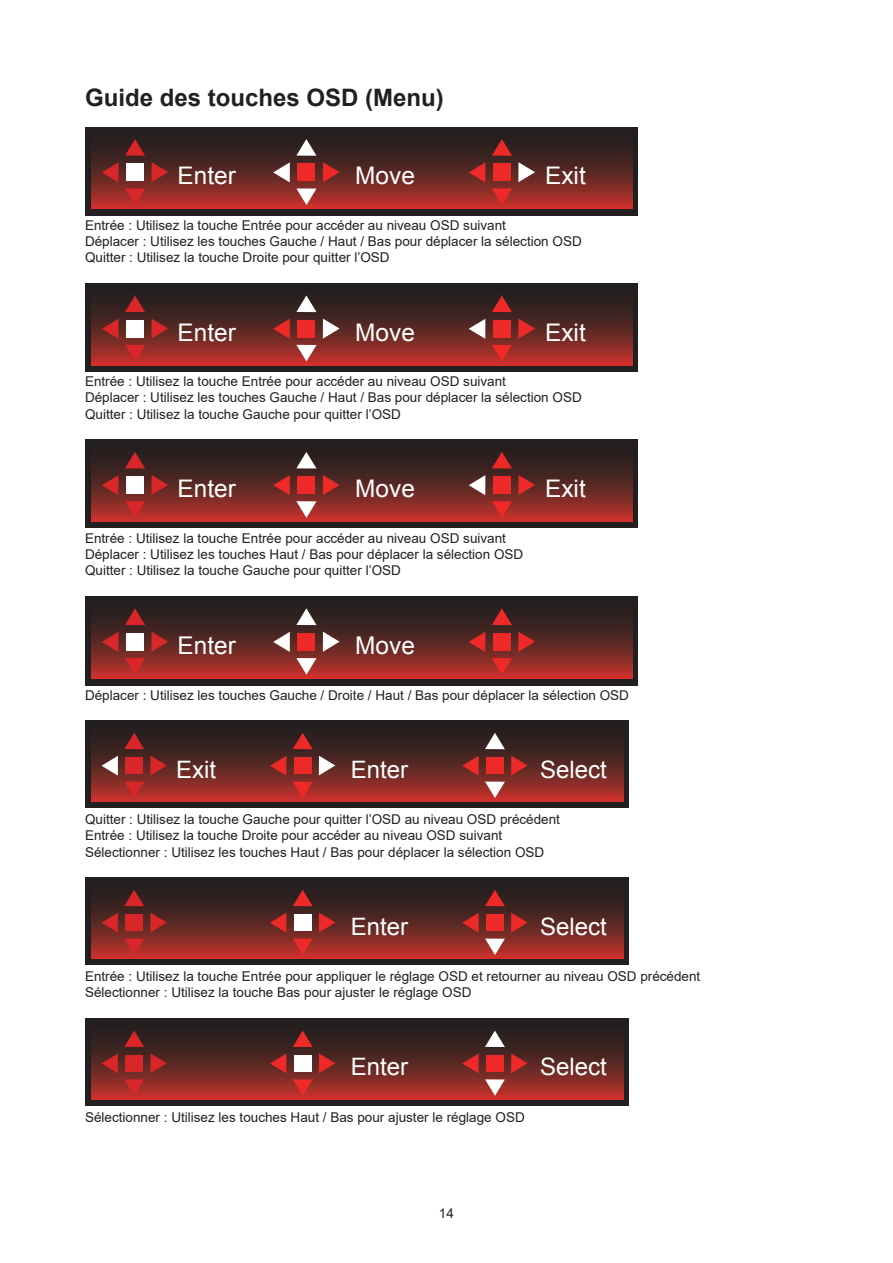
<style>
.page{position:relative;width:893px;height:1263px;background:#fff}
.page>*{position:absolute;margin:0;border:0;box-sizing:border-box;transform-origin:0 0}
.t1{font:24.45px "Arial";color:#fff}
.t2{font:24.3px "Arial";color:#fff}
.t3{font:24px "Arial";color:#fff}
.t4{font:700 24px "Arial";color:#231f20}
.t5{font:13.5px/16.2px "Arial";color:#231f20}
</style>
<div class="page">
<div style="left:85px;top:127px;width:553px;height:88px;background:#231f20"></div>
<svg style="left:91px;top:145px;width:541px;height:64px;background:#702925"></svg>
<svg style="left:125px;top:139px;width:20px;height:17px"></svg>
<svg style="left:151px;top:162px;width:17px;height:20px"></svg>
<svg style="left:102px;top:162px;width:17px;height:20px"></svg>
<svg style="left:125px;top:188px;width:20px;height:17px"></svg>
<div style="left:126px;top:164px;width:18px;height:17px;background:#fff"></div>
<svg style="left:296px;top:139px;width:20px;height:17px"></svg>
<svg style="left:323px;top:162px;width:17px;height:20px"></svg>
<svg style="left:273px;top:162px;width:17px;height:20px"></svg>
<svg style="left:296px;top:188px;width:20px;height:17px"></svg>
<div style="left:297px;top:164px;width:18px;height:17px;background:#ee2a29"></div>
<svg style="left:492px;top:139px;width:20px;height:17px"></svg>
<svg style="left:518px;top:162px;width:17px;height:20px"></svg>
<svg style="left:469px;top:162px;width:16px;height:20px"></svg>
<svg style="left:492px;top:188px;width:20px;height:17px"></svg>
<div style="left:493px;top:164px;width:18px;height:17px;background:#ee2a29"></div>
<div style="left:85px;top:283px;width:553px;height:89px;background:#231f20"></div>
<svg style="left:91px;top:301px;width:541px;height:64px;background:#6f2925"></svg>
<svg style="left:125px;top:295px;width:20px;height:17px"></svg>
<svg style="left:151px;top:319px;width:17px;height:20px"></svg>
<svg style="left:102px;top:319px;width:17px;height:20px"></svg>
<svg style="left:125px;top:345px;width:20px;height:16px"></svg>
<div style="left:126px;top:320px;width:18px;height:17px;background:#fff"></div>
<svg style="left:296px;top:295px;width:20px;height:17px"></svg>
<svg style="left:323px;top:319px;width:17px;height:20px"></svg>
<svg style="left:273px;top:319px;width:17px;height:20px"></svg>
<svg style="left:296px;top:345px;width:20px;height:16px"></svg>
<div style="left:297px;top:320px;width:18px;height:17px;background:#ee2a29"></div>
<svg style="left:492px;top:295px;width:20px;height:17px"></svg>
<svg style="left:518px;top:319px;width:17px;height:20px"></svg>
<svg style="left:469px;top:319px;width:16px;height:20px"></svg>
<svg style="left:492px;top:345px;width:20px;height:16px"></svg>
<div style="left:493px;top:320px;width:18px;height:17px;background:#ee2a29"></div>
<div style="left:85px;top:439px;width:553px;height:89px;background:#231f20"></div>
<svg style="left:91px;top:457px;width:541px;height:65px;background:#6f2925"></svg>
<svg style="left:125px;top:452px;width:20px;height:16px"></svg>
<svg style="left:151px;top:475px;width:17px;height:20px"></svg>
<svg style="left:102px;top:475px;width:17px;height:20px"></svg>
<svg style="left:125px;top:501px;width:20px;height:17px"></svg>
<div style="left:126px;top:477px;width:18px;height:17px;background:#fff"></div>
<svg style="left:296px;top:452px;width:20px;height:16px"></svg>
<svg style="left:323px;top:475px;width:17px;height:20px"></svg>
<svg style="left:273px;top:475px;width:17px;height:20px"></svg>
<svg style="left:296px;top:501px;width:20px;height:17px"></svg>
<div style="left:297px;top:477px;width:18px;height:17px;background:#ee2a29"></div>
<svg style="left:492px;top:452px;width:20px;height:16px"></svg>
<svg style="left:518px;top:475px;width:17px;height:20px"></svg>
<svg style="left:469px;top:475px;width:16px;height:20px"></svg>
<svg style="left:492px;top:501px;width:20px;height:17px"></svg>
<div style="left:493px;top:477px;width:18px;height:17px;background:#ee2a29"></div>
<div style="left:85px;top:596px;width:553px;height:89px;background:#231f20"></div>
<svg style="left:91px;top:614px;width:541px;height:65px;background:#702925"></svg>
<svg style="left:125px;top:608px;width:20px;height:17px"></svg>
<svg style="left:151px;top:632px;width:17px;height:20px"></svg>
<svg style="left:102px;top:632px;width:17px;height:20px"></svg>
<svg style="left:125px;top:658px;width:20px;height:17px"></svg>
<div style="left:126px;top:633px;width:18px;height:17px;background:#fff"></div>
<svg style="left:296px;top:608px;width:20px;height:17px"></svg>
<svg style="left:323px;top:632px;width:17px;height:20px"></svg>
<svg style="left:273px;top:632px;width:17px;height:20px"></svg>
<svg style="left:296px;top:658px;width:20px;height:17px"></svg>
<div style="left:297px;top:633px;width:18px;height:17px;background:#ee2a29"></div>
<svg style="left:492px;top:608px;width:20px;height:17px"></svg>
<svg style="left:518px;top:632px;width:17px;height:20px"></svg>
<svg style="left:469px;top:632px;width:16px;height:20px"></svg>
<svg style="left:492px;top:658px;width:20px;height:17px"></svg>
<div style="left:493px;top:633px;width:18px;height:17px;background:#ee2a29"></div>
<div style="left:85px;top:720px;width:544px;height:88px;background:#231f20"></div>
<svg style="left:91px;top:732px;width:532px;height:70px"></svg>
<svg style="left:124px;top:733px;width:20px;height:16px"></svg>
<svg style="left:150px;top:756px;width:17px;height:19px"></svg>
<svg style="left:102px;top:756px;width:16px;height:20px"></svg>
<svg style="left:124px;top:782px;width:20px;height:16px"></svg>
<div style="left:125px;top:757px;width:18px;height:17px;background:#d92628"></div>
<svg style="left:293px;top:733px;width:20px;height:16px"></svg>
<svg style="left:319px;top:756px;width:16px;height:19px"></svg>
<svg style="left:270px;top:756px;width:16px;height:20px"></svg>
<svg style="left:293px;top:782px;width:20px;height:16px"></svg>
<div style="left:294px;top:757px;width:17px;height:17px;background:#ee2a29"></div>
<svg style="left:485px;top:733px;width:20px;height:16px"></svg>
<svg style="left:511px;top:756px;width:16px;height:19px"></svg>
<svg style="left:462px;top:756px;width:17px;height:20px"></svg>
<svg style="left:485px;top:782px;width:20px;height:16px"></svg>
<div style="left:486px;top:757px;width:17px;height:17px;background:#ee2a29"></div>
<div style="left:85px;top:877px;width:544px;height:88px;background:#231f20"></div>
<svg style="left:91px;top:889px;width:532px;height:70px"></svg>
<svg style="left:124px;top:890px;width:20px;height:16px"></svg>
<svg style="left:150px;top:913px;width:17px;height:19px"></svg>
<svg style="left:102px;top:913px;width:16px;height:19px"></svg>
<svg style="left:124px;top:938px;width:20px;height:17px"></svg>
<div style="left:125px;top:914px;width:18px;height:17px;background:#d92628"></div>
<svg style="left:293px;top:890px;width:20px;height:16px"></svg>
<svg style="left:319px;top:913px;width:16px;height:19px"></svg>
<svg style="left:270px;top:913px;width:16px;height:19px"></svg>
<svg style="left:293px;top:938px;width:20px;height:17px"></svg>
<div style="left:294px;top:914px;width:17px;height:17px;background:#fff"></div>
<svg style="left:485px;top:890px;width:20px;height:16px"></svg>
<svg style="left:511px;top:913px;width:16px;height:19px"></svg>
<svg style="left:462px;top:913px;width:17px;height:19px"></svg>
<svg style="left:485px;top:938px;width:20px;height:17px"></svg>
<div style="left:486px;top:914px;width:17px;height:17px;background:#ee2a29"></div>
<div style="left:85px;top:1018px;width:544px;height:88px;background:#231f20"></div>
<svg style="left:91px;top:1036px;width:532px;height:64px;background:#702925"></svg>
<svg style="left:124px;top:1030px;width:20px;height:17px"></svg>
<svg style="left:150px;top:1053px;width:17px;height:20px"></svg>
<svg style="left:102px;top:1053px;width:16px;height:20px"></svg>
<svg style="left:124px;top:1079px;width:20px;height:17px"></svg>
<div style="left:125px;top:1055px;width:18px;height:17px;background:#d92628"></div>
<svg style="left:293px;top:1030px;width:20px;height:17px"></svg>
<svg style="left:319px;top:1053px;width:16px;height:20px"></svg>
<svg style="left:270px;top:1053px;width:16px;height:20px"></svg>
<svg style="left:293px;top:1079px;width:20px;height:17px"></svg>
<div style="left:294px;top:1055px;width:17px;height:17px;background:#fff"></div>
<svg style="left:485px;top:1030px;width:20px;height:17px"></svg>
<svg style="left:511px;top:1053px;width:16px;height:20px"></svg>
<svg style="left:462px;top:1053px;width:17px;height:20px"></svg>
<svg style="left:485px;top:1079px;width:20px;height:17px"></svg>
<div style="left:486px;top:1055px;width:17px;height:17px;background:#ee2a29"></div>
<h3 class="t4" style="left:85px;top:80px;width:360px">Guide des touches OSD (Menu)</h3>
<h2 class="t2" style="left:178px;top:160px;width:60px">Enter</h2>
<h2 class="t2" style="left:355px;top:160px;width:61px">Move</h2>
<h2 class="t2" style="left:545px;top:160px;width:42px">Exit</h2>
<p class="t5" style="left:85px;top:217px;width:498px">Entrée : Utilisez la touche Entrée pour accéder au niveau OSD suivant<br>Déplacer : Utilisez les touches Gauche / Haut / Bas pour déplacer la sélection OSD<br>Quitter : Utilisez la touche Droite pour quitter l’OSD</p>
<h2 class="t2" style="left:178px;top:316px;width:60px">Enter</h2>
<h2 class="t2" style="left:355px;top:316px;width:61px">Move</h2>
<h2 class="t2" style="left:545px;top:316px;width:42px">Exit</h2>
<p class="t5" style="left:85px;top:373px;width:498px">Entrée : Utilisez la touche Entrée pour accéder au niveau OSD suivant<br>Déplacer : Utilisez les touches Gauche / Haut / Bas pour déplacer la sélection OSD<br>Quitter : Utilisez la touche Gauche pour quitter l’OSD</p>
<h2 class="t2" style="left:178px;top:473px;width:60px">Enter</h2>
<h2 class="t2" style="left:355px;top:473px;width:61px">Move</h2>
<h2 class="t2" style="left:545px;top:473px;width:42px">Exit</h2>
<p class="t5" style="left:85px;top:530px;width:440px">Entrée : Utilisez la touche Entrée pour accéder au niveau OSD suivant<br>Déplacer : Utilisez les touches Haut / Bas pour déplacer la sélection OSD<br>Quitter : Utilisez la touche Gauche pour quitter l’OSD</p>
<h1 class="t1" style="left:178px;top:629px;width:60px">Enter</h1>
<h1 class="t1" style="left:355px;top:629px;width:61px">Move</h1>
<p class="t5" style="left:85px;top:687px;width:545px">Déplacer : Utilisez les touches Gauche / Droite / Haut / Bas pour déplacer la sélection OSD</p>
<h3 class="t3" style="left:176px;top:753px;width:42px">Exit</h3>
<h3 class="t3" style="left:351px;top:753px;width:59px">Enter</h3>
<h3 class="t3" style="left:540px;top:753px;width:68px">Select</h3>
<p class="t5" style="left:85px;top:811px;width:476px">Quitter : Utilisez la touche Gauche pour quitter l’OSD au niveau OSD précédent<br>Entrée : Utilisez la touche Droite pour accéder au niveau OSD suivant<br>Sélectionner : Utilisez les touches Haut / Bas pour déplacer la sélection OSD</p>
<h3 class="t3" style="left:351px;top:910px;width:59px">Enter</h3>
<h3 class="t3" style="left:540px;top:910px;width:68px">Select</h3>
<p class="t5" style="left:85px;top:968px;width:617px">Entrée : Utilisez la touche Entrée pour appliquer le réglage OSD et retourner au niveau OSD précédent<br>Sélectionner : Utilisez la touche Bas pour ajuster le réglage OSD</p>
<h3 class="t3" style="left:351px;top:1051px;width:59px">Enter</h3>
<h3 class="t3" style="left:540px;top:1051px;width:68px">Select</h3>
<p class="t5" style="left:85px;top:1109px;width:441px">Sélectionner : Utilisez les touches Haut / Bas pour ajuster le réglage OSD</p>
<p class="t5" style="left:439px;top:1205px;width:17px">14</p>
</div>
